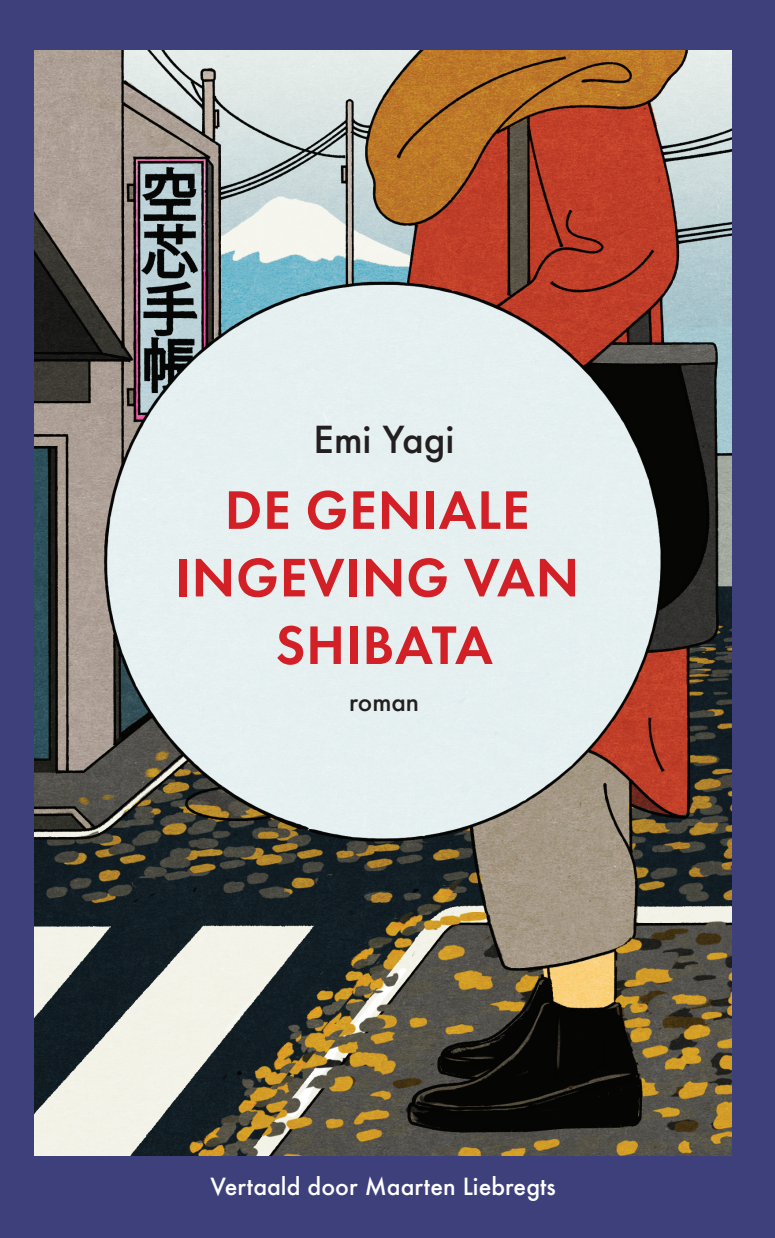
<style>
.page{position:relative;width:775px;height:1238px;background:#3e407c}
.page>*{position:absolute;margin:0;border:0;box-sizing:border-box;transform-origin:0 0}
.t1{font:600 56.2px/67.6px "Futura PT";letter-spacing:.01em;color:#d32027;text-align:center}
.t2{font:500 36.2px "Futura";color:#231f20}
.t3{font:500 24.2px "Futura";color:#fff}
.t4{font:500 24.2px "Futura";color:#231f20}
.t5{font:500 23px "Futura";color:#fff}
</style>
<div class="page">
<img style="left:34px;top:50px;width:698px;height:1105px">
<h2 class="t2" style="left:314px;top:415px;width:143px">Emi Yagi</h2>
<h1 class="t1" style="left:175px;top:475px;width:406px">DE GENIALE<br>INGEVING VAN<br>SHIBATA</h1>
<p class="t4" style="left:353px;top:685px;width:72px">roman</p>
<p class="t4" style="left:349px;top:685px;width:72px">roman</p>
<p class="t5" style="left:210px;top:1170px;width:347px">Vertaald door Maarten Liebregts</p>
<p class="t3" style="left:206px;top:1172px;width:364px">Vertaald door Maarten Liebregts</p>
<p class="t3" style="left:202px;top:1172px;width:364px">Vertaald door Maarten Liebregts</p>
</div>
